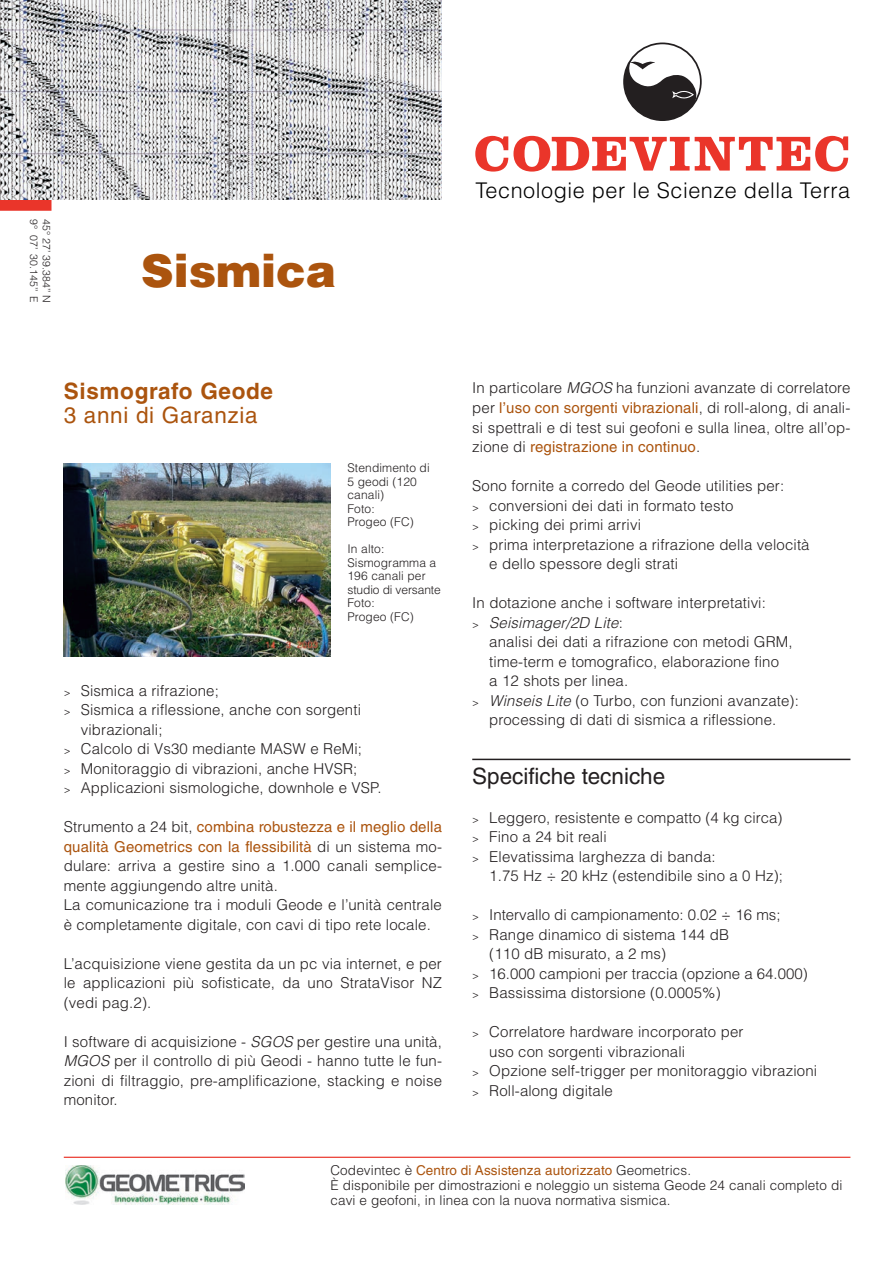
<style>
.page{position:relative;width:893px;height:1263px;background:#fff}
.page>*{position:absolute;margin:0;border:0;box-sizing:border-box;transform-origin:0 0}
.t1{font:700 50.85px "Clarendon LT Std";letter-spacing:.03em;color:#ea352a}
.t2{font:900 45px "Helvetica LT Std";color:#ab540e}
.t3{font:22.5px "Helvetica LT Std";color:#231f20}
.t4{font:700 22.5px "Helvetica LT Std";letter-spacing:.03em;color:#ab540e}
.t5{font:22.5px "Helvetica LT Std";letter-spacing:.03em;color:#ab540e}
.t6{font:300 21.6px "Helvetica LT Std";letter-spacing:.025em;color:#000}
.t7{font:300 15px/19.5px "Helvetica LT Std";letter-spacing:.01em;color:#231f20;text-align:justify}
.t8{font:italic 300 15px "Helvetica LT Std";letter-spacing:.01em;color:#231f20}
.t9{font:300 13.5px/15px "Helvetica LT Std";letter-spacing:.01em;color:#231f20}
.t10{font:13.5px "Helvetica LT Std";letter-spacing:.01em;color:#ab540e}
.t11{font:300 12px/13.5px "Helvetica LT Std";letter-spacing:.01em;color:#231f20}
.t12{font:300 12px "Helvetica LT Std";letter-spacing:-.01em;color:#231f20}
.t13{font:300 10.5px "Helvetica LT Std";letter-spacing:.01em;color:#231f20}
.s1{font-size:10.5px}
.s2{font-weight:400;color:#ab540e}
.s3{font-style:italic}
.s4{font-style:normal;font-size:10.5px}
.s5{font-style:normal}
.s6{font-weight:300;color:#231f20}
</style>
<div class="page">
<div style="left:0;top:200px;width:52px;height:11px;background:#ea352a"></div>
<img style="left:0;top:0;width:442px;height:200px">
<svg style="left:624px;top:43px;width:77px;height:77px"></svg>
<div style="left:623px;top:43px;width:79px;height:78px;border:2px solid #231f20;border-radius:50%"></div>
<hr style="left:472px;top:759px;width:378px;height:1px;background:#231f20">
<hr style="left:64px;top:1157px;width:786px;height:1px;background:#ea352a">
<img style="left:66px;top:1165px;width:179px;height:39px">
<img style="left:64px;top:464px;width:266px;height:192px">
<p class="t13" style="left:40px;top:219px;width:85px;rotate:90deg">9° 07’ 30.145’’ E</p>
<p class="t13" style="left:53px;top:219px;width:85px;rotate:90deg">45° 27’ 39.384’’ N</p>
<p class="t2" style="left:141px;top:242px;width:196px">Sismica</p>
<p class="t1" style="left:474px;top:123px;width:378px">CODEVINTEC</p>
<p class="t6" style="left:475px;top:177px;width:376px">Tecnologie per le Scienze della Terra</p>
<p class="t4" style="left:64px;top:377px;width:211px">Sismografo Geode</p>
<p class="t5" style="left:64px;top:402px;width:195px">3 anni di Garanzia</p>
<p class="t11" style="left:347px;top:461px;width:84px">Stendimento di<br>5 geodi (120 canali)</p>
<p class="t11" style="left:347px;top:501px;width:29px">Foto:</p>
<p class="t11" style="left:347px;top:515px;width:68px">Progeo (FC)</p>
<p class="t11" style="left:347px;top:542px;width:38px">In alto:</p>
<p class="t11" style="left:347px;top:555px;width:90px">Sismogramma a<br>196 canali per</p>
<p class="t12" style="left:347px;top:582px;width:95px">studio di versante</p>
<p class="t11" style="left:347px;top:596px;width:29px">Foto:</p>
<p class="t11" style="left:347px;top:609px;width:68px">Progeo (FC)</p>
<p class="t7" style="left:64px;top:681px;width:157px"><span class="s1">&gt;</span> Sismica a rifrazione;</p>
<p class="t7" style="left:64px;top:700px;width:299px"><span class="s1">&gt;</span> Sismica a riflessione, anche con sorgenti</p>
<p class="t7" style="left:81px;top:720px;width:83px">vibrazionali;</p>
<p class="t7" style="left:64px;top:739px;width:300px"><span class="s1">&gt;</span> Calcolo di Vs30 mediante MASW e ReMi;</p>
<p class="t7" style="left:64px;top:759px;width:295px"><span class="s1">&gt;</span> Monitoraggio di vibrazioni, anche HVSR;</p>
<p class="t7" style="left:64px;top:778px;width:319px"><span class="s1">&gt;</span> Applicazioni sismologiche, downhole e VSP.</p>
<p class="t7" style="left:64px;top:817px;width:380px">Strumento a 24 bit, <span class="s2">combina robustezza e il meglio della qualità Geometrics con la flessibilità</span> di un sistema mo&shy;dulare: arriva a gestire sino a 1.000 canali semplice&shy;mente aggiungendo altre unità.</p>
<p class="t7" style="left:64px;top:895px;width:380px">La comunicazione tra i moduli Geode e l’unità centrale è completamente digitale, con cavi di tipo rete locale.</p>
<p class="t7" style="left:64px;top:954px;width:380px">L’acquisizione viene gestita da un pc via internet, e per le applicazioni più sofisticate, da uno StrataVisor NZ (vedi pag.2).</p>
<p class="t7" style="left:64px;top:1032px;width:380px">I software di acquisizione - <span class="s3">SGOS</span> per gestire una unità, <span class="s3">MGOS</span> per il controllo di più Geodi - hanno tutte le fun&shy;zioni di filtraggio, pre-amplificazione, stacking e noise monitor.</p>
<p class="t7" style="left:472px;top:378px;width:380px">In particolare <span class="s3">MGOS</span> ha funzioni avanzate di correlatore per <span class="s2">l’uso con sorgenti vibrazionali</span>, di roll-along, di anali&shy;si spettrali e di test sui geofoni e sulla linea, oltre all’op&shy;zione di <span class="s2">registrazione in continuo</span>.</p>
<p class="t7" style="left:472px;top:476px;width:314px">Sono fornite a corredo del Geode utilities per:</p>
<p class="t7" style="left:472px;top:495px;width:263px"><span class="s1">&gt;</span> conversioni dei dati in formato testo</p>
<p class="t7" style="left:472px;top:515px;width:170px"><span class="s1">&gt;</span> picking dei primi arrivi</p>
<p class="t7" style="left:472px;top:534px;width:339px"><span class="s1">&gt;</span> prima interpretazione a rifrazione della velocità</p>
<p class="t7" style="left:489px;top:554px;width:190px">e dello spessore degli strati</p>
<p class="t7" style="left:472px;top:593px;width:295px">In dotazione anche i software interpretativi:</p>
<p class="t8" style="left:472px;top:613px;width:152px"><span class="s4">&gt;</span> Seisimager/2D Lite<span class="s5">:</span></p>
<p class="t7" style="left:489px;top:632px;width:305px">analisi dei dati a rifrazione con metodi GRM,</p>
<p class="t7" style="left:489px;top:651px;width:291px">time-term e tomografico, elaborazione fino</p>
<p class="t7" style="left:489px;top:671px;width:140px">a 12 shots per linea.</p>
<p class="t7" style="left:472px;top:690px;width:328px"><span class="s1">&gt;</span> <span class="s3">Winseis Lite</span> (o Turbo, con funzioni avanzate):</p>
<p class="t7" style="left:489px;top:710px;width:289px">processing di dati di sismica a riflessione.</p>
<p class="t3" style="left:472px;top:762px;width:195px">Specifiche tecniche</p>
<p class="t7" style="left:472px;top:807px;width:312px"><span class="s1">&gt;</span> Leggero, resistente e compatto (4 kg circa)</p>
<p class="t7" style="left:472px;top:827px;width:136px"><span class="s1">&gt;</span> Fino a 24 bit reali</p>
<p class="t7" style="left:489px;top:846px;width:295px;text-indent:-17px"><span class="s1">&gt;</span> Elevatissima larghezza di banda:<br>1.75 Hz ÷ 20 kHz (estendibile sino a 0 Hz);</p>
<p class="t7" style="left:472px;top:905px;width:310px"><span class="s1">&gt;</span> Intervallo di campionamento: 0.02 ÷ 16 ms;</p>
<p class="t7" style="left:489px;top:924px;width:241px;text-indent:-17px"><span class="s1">&gt;</span> Range dinamico di sistema 144 dB (110 dB misurato, a 2 ms)</p>
<p class="t7" style="left:472px;top:963px;width:337px"><span class="s1">&gt;</span> 16.000 campioni per traccia (opzione a 64.000)</p>
<p class="t7" style="left:472px;top:983px;width:250px"><span class="s1">&gt;</span> Bassissima distorsione (0.0005%)</p>
<p class="t7" style="left:472px;top:1022px;width:273px"><span class="s1">&gt;</span> Correlatore hardware incorporato per</p>
<p class="t7" style="left:489px;top:1041px;width:197px">uso con sorgenti vibrazionali</p>
<p class="t7" style="left:472px;top:1061px;width:346px"><span class="s1">&gt;</span> Opzione self-trigger per monitoraggio vibrazioni</p>
<p class="t7" style="left:472px;top:1080px;width:142px"><span class="s1">&gt;</span> Roll-along digitale</p>
<p class="t10" style="left:330px;top:1162px;width:362px"><span class="s6">Codevintec è</span> Centro di Assistenza autorizzato <span class="s6">Geometrics.</span></p>
<p class="t9" style="left:330px;top:1177px;width:513px">È disponibile per dimostrazioni e noleggio un sistema Geode 24 canali completo di cavi e geofoni, in linea con la nuova normativa sismica.</p>
</div>
